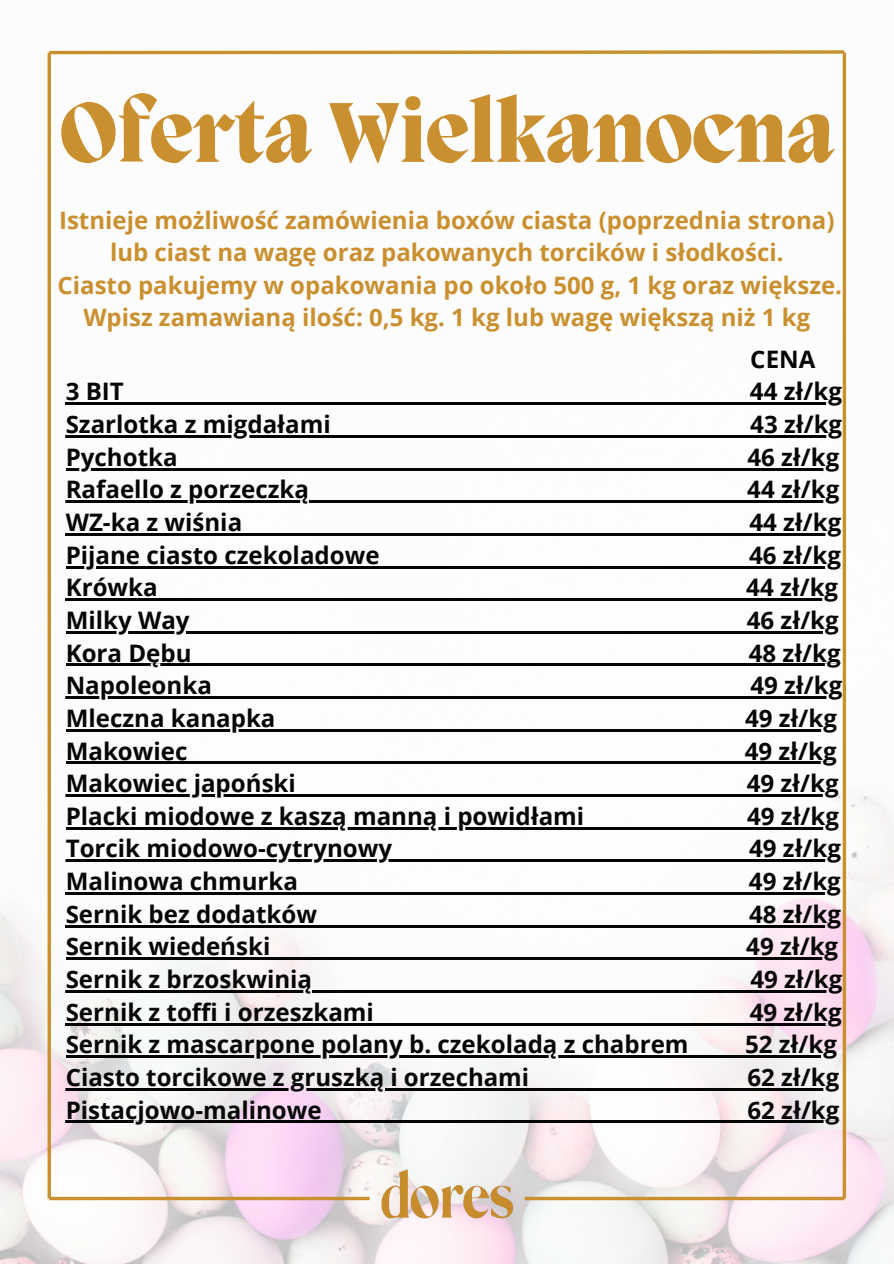
<style>
.page{position:relative;width:894px;height:1264px;background:#fff}
.page>*{position:absolute;margin:0;border:0;box-sizing:border-box;transform-origin:0 0}
.t1{font:800 87px "Migra";color:#ca902f}
.t2{font:700 24.15px "Open Sans";color:#000}
.t3{font:700 24px/32.7px "Open Sans";color:#ca902f;text-align:center}
.t4{font:700 24px "Open Sans";color:#000}
</style>
<div class="page">
<img style="left:0;top:56px;width:893px;height:1207px">
<svg style="left:49px;top:1196px;width:320px;height:4px"></svg>
<hr style="left:48px;top:53px;width:3px;height:1145px;background:#ca902f">
<svg style="left:47px;top:50px;width:800px;height:6px"></svg>
<hr style="left:842px;top:53px;width:3px;height:1145px;background:#ca902f">
<svg style="left:525px;top:1196px;width:319px;height:4px"></svg>
<img style="left:369px;top:1160px;width:156px;height:75px">
<hr style="left:66px;top:403px;width:58px;height:2px;background:#000">
<hr style="left:124px;top:403px;width:625px;height:2px;background:#000">
<hr style="left:749px;top:403px;width:92px;height:2px;background:#000">
<hr style="left:66px;top:435px;width:264px;height:2px;background:#000">
<hr style="left:330px;top:435px;width:420px;height:2px;background:#000">
<hr style="left:750px;top:435px;width:92px;height:2px;background:#000">
<hr style="left:66px;top:468px;width:112px;height:2px;background:#000">
<hr style="left:178px;top:468px;width:569px;height:2px;background:#000">
<hr style="left:747px;top:468px;width:92px;height:2px;background:#000">
<hr style="left:66px;top:500px;width:243px;height:3px;background:#000">
<hr style="left:309px;top:500px;width:438px;height:3px;background:#000">
<hr style="left:747px;top:500px;width:92px;height:3px;background:#000">
<hr style="left:66px;top:533px;width:176px;height:2px;background:#000">
<hr style="left:242px;top:533px;width:507px;height:2px;background:#000">
<hr style="left:749px;top:533px;width:92px;height:2px;background:#000">
<hr style="left:66px;top:566px;width:313px;height:2px;background:#000">
<hr style="left:379px;top:566px;width:369px;height:2px;background:#000">
<hr style="left:748px;top:566px;width:92px;height:2px;background:#000">
<hr style="left:66px;top:598px;width:92px;height:3px;background:#000">
<hr style="left:158px;top:598px;width:588px;height:3px;background:#000">
<hr style="left:746px;top:598px;width:92px;height:3px;background:#000">
<hr style="left:66px;top:631px;width:123px;height:2px;background:#000">
<hr style="left:189px;top:631px;width:557px;height:2px;background:#000">
<hr style="left:746px;top:631px;width:92px;height:2px;background:#000">
<hr style="left:66px;top:664px;width:125px;height:2px;background:#000">
<hr style="left:191px;top:664px;width:557px;height:2px;background:#000">
<hr style="left:748px;top:664px;width:92px;height:2px;background:#000">
<hr style="left:66px;top:696px;width:146px;height:2px;background:#000">
<hr style="left:212px;top:696px;width:538px;height:2px;background:#000">
<hr style="left:750px;top:696px;width:92px;height:2px;background:#000">
<hr style="left:66px;top:729px;width:209px;height:2px;background:#000">
<hr style="left:275px;top:729px;width:469px;height:2px;background:#000">
<hr style="left:744px;top:729px;width:92px;height:2px;background:#000">
<hr style="left:66px;top:761px;width:121px;height:3px;background:#000">
<hr style="left:187px;top:761px;width:557px;height:3px;background:#000">
<hr style="left:744px;top:761px;width:92px;height:3px;background:#000">
<hr style="left:66px;top:794px;width:230px;height:2px;background:#000">
<hr style="left:296px;top:794px;width:450px;height:2px;background:#000">
<hr style="left:746px;top:794px;width:92px;height:2px;background:#000">
<hr style="left:66px;top:827px;width:518px;height:2px;background:#000">
<hr style="left:584px;top:827px;width:163px;height:2px;background:#000">
<hr style="left:747px;top:827px;width:91px;height:2px;background:#000">
<hr style="left:66px;top:859px;width:326px;height:3px;background:#000">
<hr style="left:392px;top:859px;width:357px;height:3px;background:#000">
<hr style="left:749px;top:859px;width:91px;height:3px;background:#000">
<hr style="left:66px;top:892px;width:232px;height:2px;background:#000">
<hr style="left:298px;top:892px;width:450px;height:2px;background:#000">
<hr style="left:748px;top:892px;width:92px;height:2px;background:#000">
<hr style="left:66px;top:925px;width:251px;height:2px;background:#000">
<hr style="left:317px;top:925px;width:431px;height:2px;background:#000">
<hr style="left:748px;top:925px;width:92px;height:2px;background:#000">
<hr style="left:66px;top:957px;width:204px;height:2px;background:#000">
<hr style="left:270px;top:957px;width:476px;height:2px;background:#000">
<hr style="left:746px;top:957px;width:92px;height:2px;background:#000">
<hr style="left:66px;top:990px;width:246px;height:2px;background:#000">
<hr style="left:312px;top:990px;width:438px;height:2px;background:#000">
<hr style="left:750px;top:990px;width:92px;height:2px;background:#000">
<hr style="left:66px;top:1022px;width:308px;height:3px;background:#000">
<hr style="left:374px;top:1022px;width:375px;height:3px;background:#000">
<hr style="left:749px;top:1022px;width:92px;height:3px;background:#000">
<hr style="left:66px;top:1055px;width:622px;height:2px;background:#000">
<hr style="left:688px;top:1055px;width:56px;height:2px;background:#000">
<hr style="left:744px;top:1055px;width:92px;height:2px;background:#000">
<hr style="left:66px;top:1088px;width:463px;height:2px;background:#000">
<hr style="left:529px;top:1088px;width:218px;height:2px;background:#000">
<hr style="left:747px;top:1088px;width:92px;height:2px;background:#000">
<hr style="left:66px;top:1120px;width:255px;height:3px;background:#000">
<hr style="left:321px;top:1120px;width:426px;height:3px;background:#000">
<hr style="left:747px;top:1120px;width:92px;height:3px;background:#000">
<p class="t1" style="left:59px;top:91px;width:776px">Oferta Wielkanocna</p>
<p class="t3" style="left:59px;top:203px;width:776px">Istnieje możliwość zamówienia boxów ciasta (poprzednia strona) lub ciast na wagę oraz pakowanych torcików i słodkości.</p>
<p class="t3" style="left:57px;top:268px;width:785px">Ciasto pakujemy w opakowania po około 500 g, 1 kg oraz większe.</p>
<p class="t3" style="left:83px;top:301px;width:728px">Wpisz zamawianą ilość: 0,5 kg. 1 kg lub wagę większą niż 1 kg</p>
<p class="t2" style="left:750px;top:342px;width:67px">CENA</p>
<p class="t2" style="left:66px;top:374px;width:60px">3 BIT</p>
<p class="t2" style="left:749px;top:374px;width:93px">44 zł/kg</p>
<p class="t2" style="left:66px;top:407px;width:266px">Szarlotka z migdałami</p>
<p class="t2" style="left:750px;top:407px;width:93px">43 zł/kg</p>
<p class="t2" style="left:66px;top:440px;width:113px">Pychotka</p>
<p class="t2" style="left:747px;top:440px;width:93px">46 zł/kg</p>
<p class="t2" style="left:66px;top:472px;width:245px">Rafaello z porzeczką</p>
<p class="t2" style="left:747px;top:472px;width:93px">44 zł/kg</p>
<p class="t2" style="left:66px;top:505px;width:178px">WZ-ka z wiśnia</p>
<p class="t2" style="left:749px;top:505px;width:93px">44 zł/kg</p>
<p class="t2" style="left:66px;top:538px;width:315px">Pijane ciasto czekoladowe</p>
<p class="t2" style="left:748px;top:538px;width:93px">46 zł/kg</p>
<p class="t2" style="left:66px;top:570px;width:93px">Krówka</p>
<p class="t2" style="left:746px;top:570px;width:93px">44 zł/kg</p>
<p class="t2" style="left:66px;top:603px;width:125px">Milky Way</p>
<p class="t2" style="left:746px;top:603px;width:93px">46 zł/kg</p>
<p class="t2" style="left:66px;top:635px;width:127px">Kora Dębu</p>
<p class="t2" style="left:748px;top:635px;width:93px">48 zł/kg</p>
<p class="t2" style="left:66px;top:668px;width:148px">Napoleonka</p>
<p class="t2" style="left:750px;top:668px;width:93px">49 zł/kg</p>
<p class="t2" style="left:66px;top:701px;width:211px">Mleczna kanapka</p>
<p class="t2" style="left:744px;top:701px;width:93px">49 zł/kg</p>
<p class="t2" style="left:66px;top:733px;width:123px">Makowiec</p>
<p class="t2" style="left:744px;top:733px;width:93px">49 zł/kg</p>
<p class="t2" style="left:66px;top:766px;width:232px">Makowiec japoński</p>
<p class="t2" style="left:746px;top:766px;width:93px">49 zł/kg</p>
<p class="t2" style="left:66px;top:799px;width:520px">Placki miodowe z kaszą manną i powidłami</p>
<p class="t2" style="left:747px;top:799px;width:93px">49 zł/kg</p>
<p class="t2" style="left:66px;top:831px;width:328px">Torcik miodowo-cytrynowy</p>
<p class="t2" style="left:749px;top:831px;width:93px">49 zł/kg</p>
<p class="t2" style="left:66px;top:864px;width:234px">Malinowa chmurka</p>
<p class="t2" style="left:748px;top:864px;width:93px">49 zł/kg</p>
<p class="t2" style="left:66px;top:896px;width:253px">Sernik bez dodatków</p>
<p class="t2" style="left:748px;top:896px;width:93px">48 zł/kg</p>
<p class="t2" style="left:66px;top:929px;width:206px">Sernik wiedeński</p>
<p class="t2" style="left:746px;top:929px;width:93px">49 zł/kg</p>
<p class="t2" style="left:66px;top:962px;width:248px">Sernik z brzoskwinią</p>
<p class="t2" style="left:750px;top:962px;width:93px">49 zł/kg</p>
<p class="t2" style="left:66px;top:994px;width:310px">Sernik z toffi i orzeszkami</p>
<p class="t2" style="left:749px;top:994px;width:93px">49 zł/kg</p>
<p class="t2" style="left:66px;top:1027px;width:624px">Sernik z mascarpone polany b. czekoladą z chabrem</p>
<p class="t2" style="left:744px;top:1027px;width:93px">52 zł/kg</p>
<p class="t4" style="left:66px;top:1060px;width:465px">Ciasto torcikowe z gruszką i orzechami</p>
<p class="t4" style="left:747px;top:1060px;width:93px">62 zł/kg</p>
<p class="t2" style="left:66px;top:1092px;width:257px">Pistacjowo-malinowe</p>
<p class="t2" style="left:747px;top:1092px;width:93px">62 zł/kg</p>
</div>
